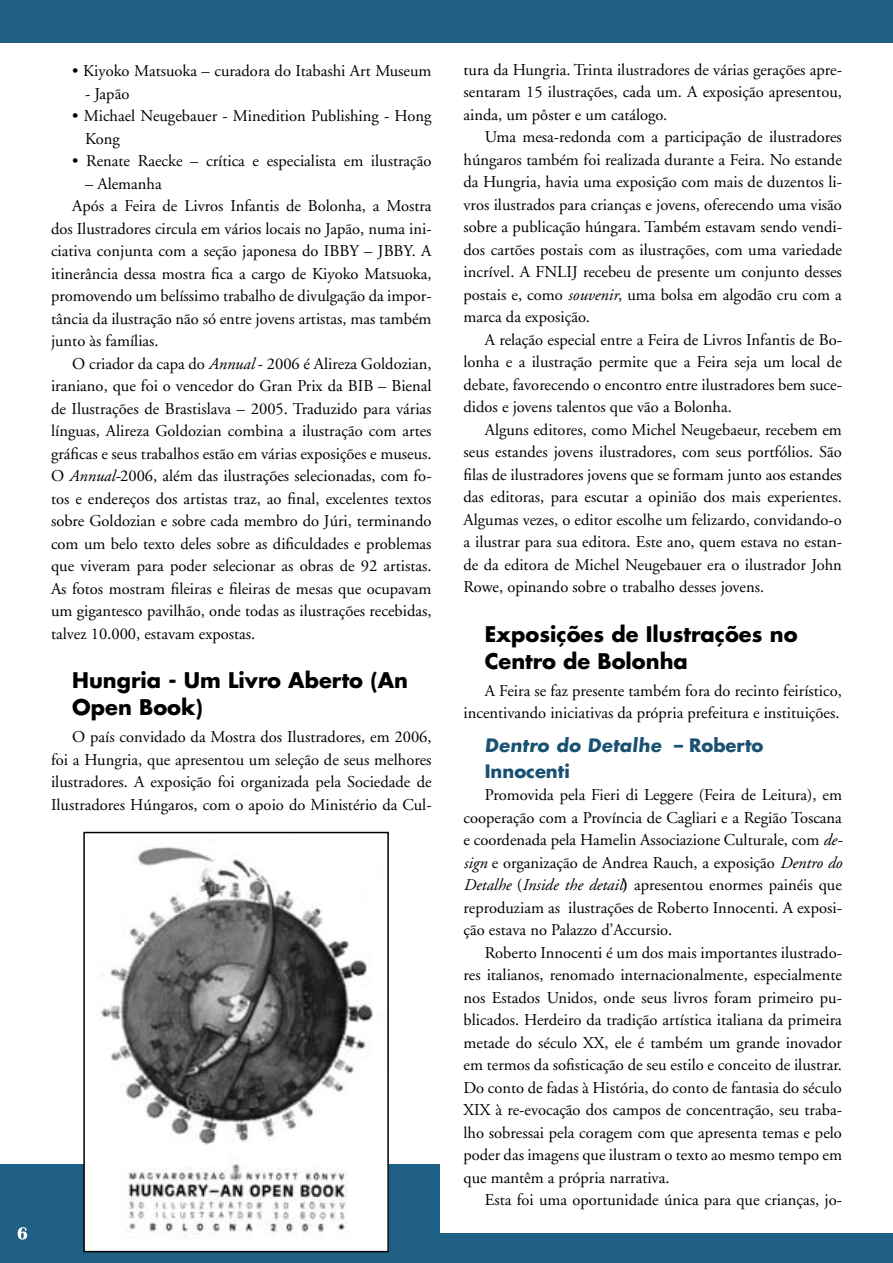
<style>
.page{position:relative;width:893px;height:1263px;background:#fff}
.page>*{position:absolute;margin:0;border:0;box-sizing:border-box;transform-origin:0 0}
.t1{font:700 21px/27px "Futura";color:#000}
.t2{font:700 18px/25.5px "Futura";color:#195172}
.t3{font:16.5px/22.5px "Adobe Garamond";color:#000;text-align:justify}
.s1{font-style:italic}
.s2{font-weight:700}
</style>
<div class="page">
<div style="left:0;top:1164px;width:439px;height:85px;background:#205f84"></div>
<div style="left:0;top:0;width:893px;height:43px;background:#205f84"></div>
<div style="left:0;top:1233px;width:893px;height:30px;background:#205f84"></div>
<svg style="left:18px;top:1227px;width:9px;height:12px"></svg>
<img style="left:86px;top:846px;width:300px;height:403px">
<div style="left:83px;top:832px;width:306px;height:420px;border:2px solid #000"></div>
<p class="t3" style="left:72px;top:60px;width:361px">• Kiyoko Matsuoka – curadora do Itabashi Art Museum</p>
<p class="t3" style="left:85px;top:83px;width:46px">- Japão</p>
<p class="t3" style="left:85px;top:105px;width:348px;text-indent:-13px">• Michael Neugebauer - Minedition Publishing - Hong<br>Kong</p>
<p class="t3" style="left:72px;top:150px;width:361px">• Renate Raecke – crítica e especialista em ilustração</p>
<p class="t3" style="left:85px;top:173px;width:78px">– Alemanha</p>
<p class="t3" style="left:72px;top:195px;width:361px">Após a Feira de Livros Infantis de Bolonha, a Mostra</p>
<p class="t3" style="left:51px;top:218px;width:382px">dos Ilustradores circula em vários locais no Japão, numa ini-</p>
<p class="t3" style="left:51px;top:240px;width:382px">ciativa conjunta com a seção japonesa do IBBY – JBBY. A</p>
<p class="t3" style="left:51px;top:263px;width:382px">itinerância dessa mostra fica a cargo de Kiyoko Matsuoka,</p>
<p class="t3" style="left:51px;top:285px;width:382px">promovendo um belíssimo trabalho de divulgação da impor-</p>
<p class="t3" style="left:51px;top:308px;width:382px">tância da ilustração não só entre jovens artistas, mas também</p>
<p class="t3" style="left:51px;top:330px;width:109px">junto às famílias.</p>
<p class="t3" style="left:72px;top:353px;width:361px">O criador da capa do <span class="s1">Annual</span> - 2006 é Alireza Goldozian,</p>
<p class="t3" style="left:51px;top:375px;width:382px">iraniano, que foi o vencedor do Gran Prix da BIB – Bienal</p>
<p class="t3" style="left:51px;top:398px;width:382px">de Ilustrações de Brastislava – 2005. Traduzido para várias</p>
<p class="t3" style="left:51px;top:420px;width:382px">línguas, Alireza Goldozian combina a ilustração com artes</p>
<p class="t3" style="left:51px;top:443px;width:382px">gráficas e seus trabalhos estão em várias exposições e museus.</p>
<p class="t3" style="left:51px;top:465px;width:382px">O <span class="s1">Annual-</span>2006, além das ilustrações selecionadas, com fo-</p>
<p class="t3" style="left:51px;top:488px;width:382px">tos e endereços dos artistas traz, ao final, excelentes textos</p>
<p class="t3" style="left:51px;top:510px;width:382px">sobre Goldozian e sobre cada membro do Júri, terminando</p>
<p class="t3" style="left:51px;top:533px;width:382px">com um belo texto deles sobre as dificuldades e problemas</p>
<p class="t3" style="left:51px;top:555px;width:382px">que viveram para poder selecionar as obras de 92 artistas.</p>
<p class="t3" style="left:51px;top:578px;width:382px">As fotos mostram fileiras e fileiras de mesas que ocupavam</p>
<p class="t3" style="left:51px;top:600px;width:382px">um gigantesco pavilhão, onde todas as ilustrações recebidas,</p>
<p class="t3" style="left:51px;top:623px;width:206px">talvez 10.000, estavam expostas.</p>
<p class="t1" style="left:72px;top:666px;width:337px">Hungria - Um Livro Aberto (An<br>Open Book)</p>
<p class="t3" style="left:51px;top:726px;width:382px;text-indent:21px">O país convidado da Mostra dos Ilustradores, em 2006, foi a Hungria, que apresentou um seleção de seus melhores ilustradores. A exposição foi organizada pela Sociedade de Ilustradores Húngaros, com o apoio do Ministério da Cul-</p>
<p class="t3" style="left:463px;top:59px;width:380px">tura da Hungria. Trinta ilustradores de várias gerações apre&shy;sentaram 15 ilustrações, cada um. A exposição apresentou, ainda, um pôster e um catálogo.</p>
<p class="t3" style="left:463px;top:126px;width:380px;text-indent:21px">Uma mesa-redonda com a participação de ilustradores húngaros também foi realizada durante a Feira. No estande da Hungria, havia uma exposição com mais de duzentos li&shy;vros ilustrados para crianças e jovens, oferecendo uma visão sobre a publicação húngara. Também estavam sendo vendi&shy;dos cartões postais com as ilustrações, com uma variedade incrível. A FNLIJ recebeu de presente um conjunto desses postais e, como <span class="s1">souvenir</span>, uma bolsa em algodão cru com a marca da exposição.</p>
<p class="t3" style="left:463px;top:329px;width:380px;text-indent:21px">A relação especial entre a Feira de Livros Infantis de Bo&shy;lonha e a ilustração permite que a Feira seja um local de debate, favorecendo o encontro entre ilustradores bem suce&shy;didos e jovens talentos que vão a Bolonha.</p>
<p class="t3" style="left:463px;top:419px;width:380px;text-indent:21px">Alguns editores, como Michel Neugebaeur, recebem em seus estandes jovens ilustradores, com seus portfólios. São filas de ilustradores jovens que se formam junto aos estandes das editoras, para escutar a opinião dos mais experientes.<br>Algumas vezes, o editor escolhe um felizardo, convidando-o a ilustrar para sua editora. Este ano, quem estava no estan&shy;de da editora de Michel Neugebauer era o ilustrador John Rowe, opinando sobre o trabalho desses jovens.</p>
<p class="t1" style="left:485px;top:620px;width:314px">Exposições de Ilustrações no<br>Centro de Bolonha</p>
<p class="t3" style="left:463px;top:680px;width:380px;text-align:right">A Feira se faz presente também fora do recinto feirístico, incentivando iniciativas da própria prefeitura e instituições.</p>
<p class="t2" style="left:485px;top:732px;width:280px">Dentro do Detalhe – Roberto<br>Innocenti</p>
<p class="t3" style="left:463px;top:784px;width:381px;text-indent:21px">Promovida pela Fieri di Leggere (Feira de Leitura), em cooperação com a Província de Cagliari e a Região Toscana e coordenada pela Hamelin Associazione Culturale, com <span class="s1">de&shy;sign</span> e organização de Andrea Rauch, a exposição <span class="s1">Dentro do Detalhe</span> (<span class="s1">Inside the detail</span><span class="s2">)</span> apresentou enormes painéis que reproduziam as ilustrações de Roberto Innocenti. A exposi&shy;ção estava no Palazzo d’Accursio.</p>
<p class="t3" style="left:463px;top:942px;width:380px;text-indent:21px">Roberto Innocenti é um dos mais importantes ilustrado&shy;res italianos, renomado internacionalmente, especialmente nos Estados Unidos, onde seus livros foram primeiro pu&shy;blicados. Herdeiro da tradição artística italiana da primeira metade do século XX, ele é também um grande inovador em termos da sofisticação de seu estilo e conceito de ilustrar.<br>Do conto de fadas à História, do conto de fantasia do século XIX à re-evocação dos campos de concentração, seu traba&shy;lho sobressai pela coragem com que apresenta temas e pelo poder das imagens que ilustram o texto ao mesmo tempo em que mantêm a própria narrativa.</p>
<p class="t3" style="left:485px;top:1189px;width:359px">Esta foi uma oportunidade única para que crianças, jo-</p>
</div>
